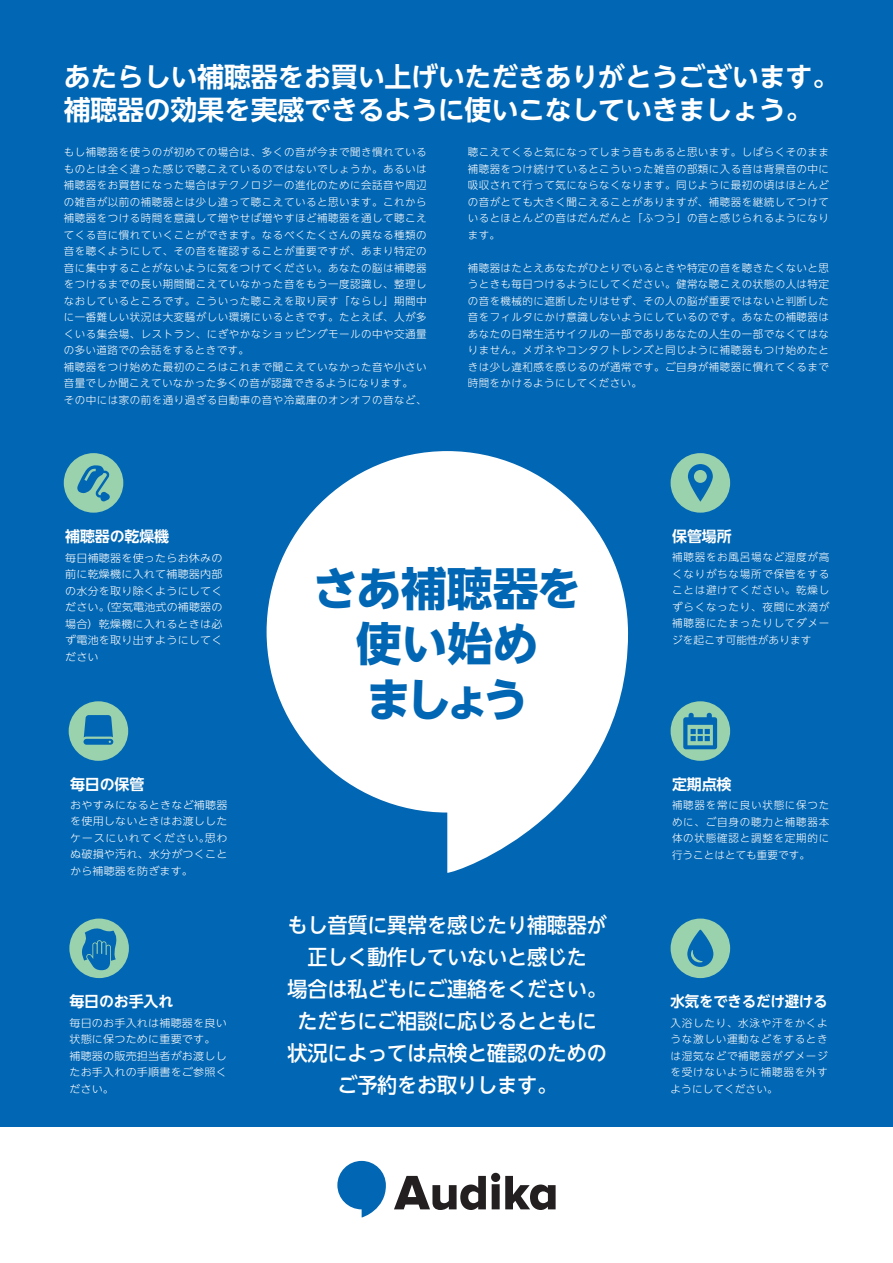
<style>
.page{position:relative;width:893px;height:1263px;background:#fff}
.page>*{position:absolute;margin:0;border:0;box-sizing:border-box;transform-origin:0 0}
.t1{font:700 45.75px/55.3px "UD Shin Go NT Pr 6 N";letter-spacing:-.015em;color:#0166b3;text-align:center}
.t2{font:700 27px/32.7px "UD Shin Go NT Pr 6 N De";letter-spacing:-.01em;color:#fff}
.t3{font:500 21px/32px "UD Shin Go NT Pr 6 N";letter-spacing:-.01em;color:#fff;text-align:center;scale:.96 1}
.t4{font:700 15px "UD Shin Go NT Pr 6 N De";letter-spacing:-.01em;color:#fff}
.t5{font:700 15px "UD Shin Go NT Pr 6 N De";letter-spacing:-.01em;color:#fff;scale:.96 1}
.t6{font:300 10.5px/16.5px "UD Shin Go NT Pr 6 N";letter-spacing:.05em;color:#fff;text-align:justify}
.t7{font:300 10.5px/16.5px "UD Shin Go NT Pr 6 N";letter-spacing:.05em;color:#fff;text-align:justify;scale:1.05 1}
</style>
<div class="page">
<div style="left:0;top:0;width:893px;height:1127px;background:#0166b3"></div>
<svg style="left:267px;top:451px;width:361px;height:422px;fill:#fff"></svg>
<svg style="left:394px;top:1173px;width:162px;height:37px"></svg>
<svg style="left:337px;top:1161px;width:49px;height:56px"></svg>
<svg style="left:64px;top:453px;width:59px;height:60px"></svg>
<svg style="left:69px;top:701px;width:59px;height:60px"></svg>
<svg style="left:671px;top:701px;width:59px;height:60px"></svg>
<svg style="left:671px;top:918px;width:59px;height:60px"></svg>
<svg style="left:69px;top:918px;width:60px;height:60px"></svg>
<svg style="left:671px;top:453px;width:59px;height:60px"></svg>
<h2 class="t2" style="left:64px;top:60px;width:777px">あたらしい補聴器をお買い上げいただきありがとうございます。補聴器の効果を実感できるように使いこなしていきましょう。</h2>
<p class="t6" style="left:64px;top:144px;width:364px;text-align:left">もし補聴器を使うのが初めての場合は、多くの音が今まで聞き慣れているものとは全く違った感じで聴こえているのではないでしょうか。あるいは補聴器をお買替になった場合はテクノロジーの進化のために会話音や周辺の雑音が以前の補聴器とは少し違って聴こえていると思います。これから補聴器をつける時間を意識して増やせば増やすほど補聴器を通して聴こえてくる音に慣れていくことができます。なるべくたくさんの異なる種類の音を聴くようにして、その音を確認することが重要ですが、あまり特定の音に集中することがないように気をつけてください。あなたの脳は補聴器をつけるまでの長い期間聞こえていなかった音をもう一度認識し、整理しなおしているところです。こういった聴こえを取り戻す「ならし」期間中に一番難しい状況は大変騒がしい環境にいるときです。たとえば、人が多くいる集会場、レストラン、にぎやかなショッピングモールの中や交通量の多い道路での会話をするときです。<br>補聴器をつけ始めた最初のころはこれまで聞こえていなかった音や小さい音量でしか聞こえていなかった多くの音が認識できるようになります。<br>その中には家の前を通り過ぎる自動車の音や冷蔵庫のオンオフの音など、</p>
<p class="t6" style="left:468px;top:144px;width:363px">聴こえてくると気になってしまう音もあると思います。しばらくそのまま補聴器をつけ続けているとこういった雑音の部類に入る音は背景音の中に吸収されて行って気にならなくなります。同じように最初の頃はほとんどの音がとても大きく聞こえることがありますが、補聴器を継続してつけているとほとんどの音はだんだんと「ふつう」の音と感じられるようになります。</p>
<p class="t6" style="left:468px;top:259px;width:363px">補聴器はたとえあなたがひとりでいるときや特定の音を聴きたくないと思うときも毎日つけるようにしてください。健常な聴こえの状態の人は特定の音を機械的に遮断したりはせず、その人の脳が重要ではないと判断した音をフィルタにかけ意識しないようにしているのです。あなたの補聴器はあなたの日常生活サイクルの一部でありあなたの人生の一部でなくてはなりません。メガネやコンタクトレンズと同じように補聴器もつけ始めたときは少し違和感を感じるのが通常です。ご自身が補聴器に慣れてくるまで時間をかけるようにしてください。</p>
<h3 class="t4" style="left:65px;top:524px;width:106px">補聴器の乾燥機</h3>
<p class="t7" style="left:65px;top:549px;width:151px">毎日補聴器を使ったらお休みの前に乾燥機に入れて補聴器内部の水分を取り除くようにしてください。（空気電池式の補聴器の場合）乾燥機に入れるときは必ず電池を取り出すようにしてください</p>
<h3 class="t4" style="left:70px;top:772px;width:76px">毎日の保管</h3>
<p class="t7" style="left:70px;top:796px;width:151px">おやすみになるときなど補聴器を使用しないときはお渡ししたケースにいれてください。思わぬ破損や汚れ、水分がつくことから補聴器を防ぎます。</p>
<h3 class="t4" style="left:69px;top:989px;width:106px">毎日のお手入れ</h3>
<p class="t7" style="left:69px;top:1014px;width:151px">毎日のお手入れは補聴器を良い状態に保つために重要です。　補聴器の販売担当者がお渡ししたお手入れの手順書をご参照ください。</p>
<h1 class="t1" style="left:313px;top:560px;width:271px">さあ補聴器を使い始め<br>ましょう</h1>
<h3 class="t3" style="left:287px;top:909px;width:334px">もし音質に異常を感じたり補聴器が正しく動作していないと感じた<br>場合は私どもにご連絡をください。ただちにご相談に応じるとともに状況によっては点検と確認のためのご予約をお取りします。</h3>
<h3 class="t4" style="left:672px;top:524px;width:61px">保管場所</h3>
<p class="t6" style="left:672px;top:549px;width:159px">補聴器をお風呂場など湿度が高くなりがちな場所で保管をすることは避けてください。乾燥しずらくなったり、夜間に水滴が補聴器にたまったりしてダメージを起こす可能性があります</p>
<h3 class="t4" style="left:672px;top:772px;width:61px">定期点検</h3>
<p class="t6" style="left:672px;top:797px;width:159px">補聴器を常に良い状態に保つために、ご自身の聴力と補聴器本体の状態確認と調整を定期的に行うことはとても重要です。</p>
<h3 class="t5" style="left:671px;top:989px;width:165px">水気をできるだけ避ける</h3>
<p class="t6" style="left:671px;top:1014px;width:159px">入浴したり、水泳や汗をかくような激しい運動などをするときは湿気などで補聴器がダメージを受けないように補聴器を外すようにしてください。</p>
</div>
